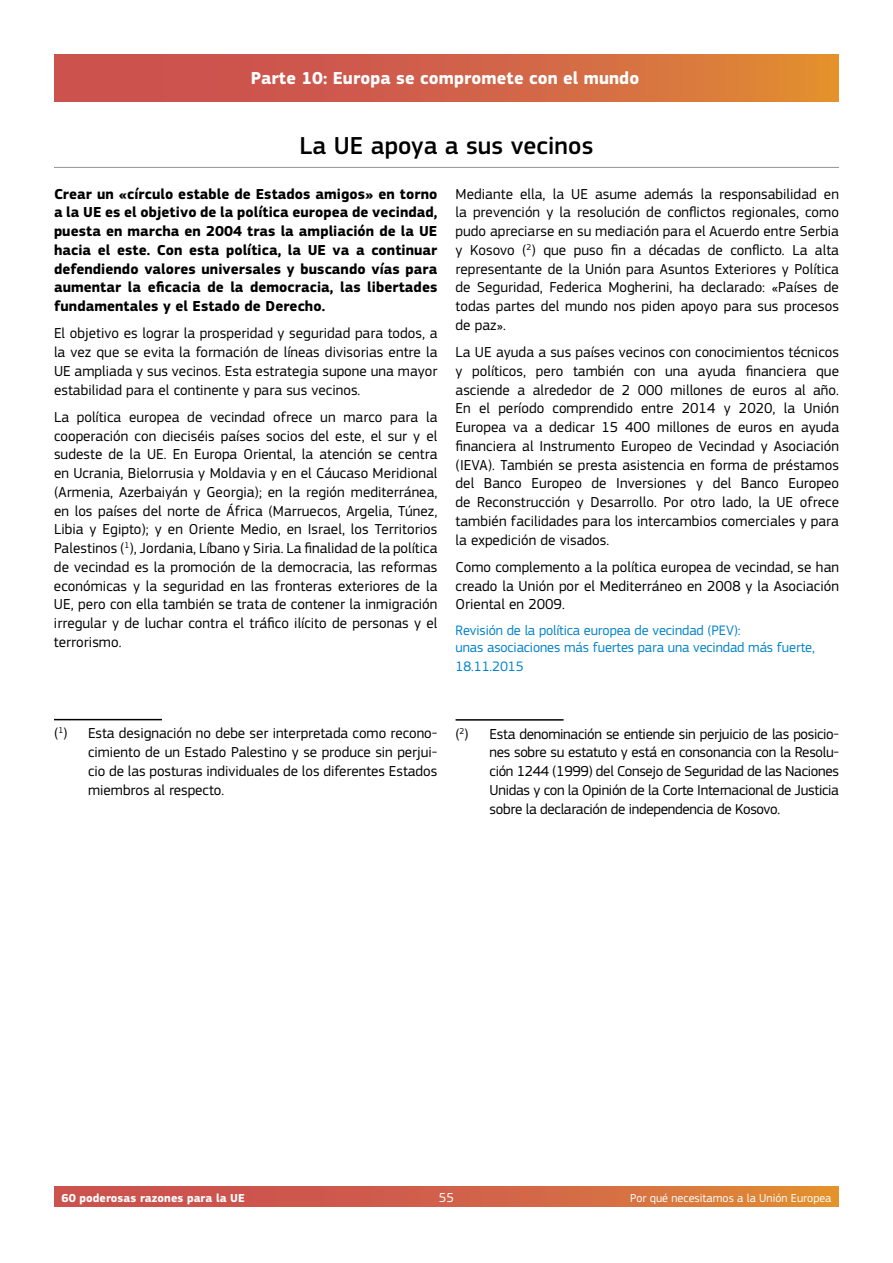
<style>
.page{position:relative;width:893px;height:1263px;background:#fff}
.page>*{position:absolute;margin:0;border:0;box-sizing:border-box;transform-origin:0 0}
.t1{font:500 25.5px "PF Square Sans Pro";letter-spacing:.005em;color:#000}
.t2{font:700 18px "PF Square Sans Pro";letter-spacing:.005em;color:#fff}
.t3{font:15px/18.8px "PF Square Sans Pro";letter-spacing:.005em;color:#000;text-align:justify}
.t4{font:700 15px/18.8px "PF Square Sans Pro";letter-spacing:.005em;color:#000;text-align:justify}
.t5{font:14.25px/17.1px "PF Square Sans Pro";letter-spacing:-.005em;color:#0083c8}
.t6{font:13.5px "PF Square Sans Pro";color:#fff}
.t7{font:12px "PF Square Sans Pro";letter-spacing:.005em;color:#fff}
.t8{font:700 12px "PF Square Sans Pro";letter-spacing:.005em;color:#fff}
</style>
<div class="page">
<div style="left:55px;top:55px;width:783px;height:47px;background:linear-gradient(to right,#c84655,#de8638)"></div>
<div style="left:55px;top:1186px;width:783px;height:21px;background:linear-gradient(to right,#c84655,#de8638)"></div>
<hr style="left:54px;top:167px;width:785px;height:1px;background:#919495">
<hr style="left:54px;top:719px;width:108px;height:1px;background:#000">
<hr style="left:456px;top:719px;width:108px;height:2px;background:#000">
<p class="t2" style="left:251px;top:67px;width:390px">Parte 10: Europa se compromete con el mundo</p>
<h1 class="t1" style="left:300px;top:131px;width:295px">La UE apoya a sus vecinos</h1>
<p class="t4" style="left:54px;top:185px;width:385px">Crear un «círculo estable de Estados amigos» en torno a la UE es el objetivo de la política europea de vecindad, puesta en marcha en 2004 tras la ampliación de la UE hacia el este. Con esta política, la UE va a continuar defendiendo valores universales y buscando vías para aumentar la eficacia de la democracia, las libertades fundamentales y el Estado de Derecho.</p>
<p class="t3" style="left:54px;top:324px;width:385px">El objetivo es lograr la prosperidad y seguridad para todos, a la vez que se evita la formación de líneas divisorias entre la UE ampliada y sus vecinos. Esta estrategia supone una mayor estabilidad para el continente y para sus vecinos.</p>
<p class="t3" style="left:54px;top:408px;width:385px">La política europea de vecindad ofrece un marco para la cooperación con dieciséis países socios del este, el sur y el sudeste de la UE. En Europa Oriental, la atención se centra en Ucrania, Bielorrusia y Moldavia y en el Cáucaso Meridional (Armenia, Azerbaiyán y Georgia); en la región mediterránea, en los países del norte de África (Marruecos, Argelia, Túnez, Libia y Egipto); y en Oriente Medio, en Israel, los Territorios Palestinos (<sup>1</sup>), Jordania, Líbano y Siria. La finalidad de la política de vecindad es la promoción de la democracia, las reformas económicas y la seguridad en las fronteras exteriores de la UE, pero con ella también se trata de contener la inmigración irregular y de luchar contra el tráfico ilícito de personas y el terrorismo.</p>
<p class="t3" style="left:456px;top:184px;width:385px">Mediante ella, la UE asume además la responsabilidad en la prevención y la resolución de conflictos regionales, como pudo apreciarse en su mediación para el Acuerdo entre Serbia y Kosovo (<sup>2</sup>) que puso fin a décadas de conflicto. La alta representante de la Unión para Asuntos Exteriores y Política de Seguridad, Federica Mogherini, ha declarado: «Países de todas partes del mundo nos piden apoyo para sus procesos de paz».</p>
<p class="t3" style="left:456px;top:343px;width:385px">La UE ayuda a sus países vecinos con conocimientos técnicos y políticos, pero también con una ayuda financiera que asciende a alrededor de 2 000 millones de euros al año.<br>En el período comprendido entre 2014 y 2020, la Unión Europea va a dedicar 15 400 millones de euros en ayuda financiera al Instrumento Europeo de Vecindad y Asociación (IEVA). También se presta asistencia en forma de préstamos del Banco Europeo de Inversiones y del Banco Europeo de Reconstrucción y Desarrollo. Por otro lado, la UE ofrece también facilidades para los intercambios comerciales y para la expedición de visados.</p>
<p class="t3" style="left:456px;top:558px;width:385px">Como complemento a la política europea de vecindad, se han creado la Unión por el Mediterráneo en 2008 y la Asociación Oriental en 2009.</p>
<p class="t5" style="left:456px;top:622px;width:361px">Revisión de la política europea de vecindad (PEV):<br>unas asociaciones más fuertes para una vecindad más fuerte,</p>
<p class="t5" style="left:456px;top:658px;width:70px">18.11.2015</p>
<p class="t3" style="left:88px;top:724px;width:351px;text-indent:-34px">(<sup>1</sup>) Esta designación no debe ser interpretada como recono&shy;cimiento de un Estado Palestino y se produce sin perjui&shy;cio de las posturas individuales de los diferentes Estados miembros al respecto.</p>
<p class="t3" style="left:490px;top:724px;width:351px;text-indent:-34px">(<sup>2</sup>) Esta denominación se entiende sin perjuicio de las posicio&shy;nes sobre su estatuto y está en consonancia con la Resolu&shy;ción 1244 (1999) del Consejo de Seguridad de las Naciones Unidas y con la Opinión de la Corte Internacional de Justicia sobre la declaración de independencia de Kosovo.</p>
<p class="t8" style="left:62px;top:1190px;width:185px">60 poderosas razones para la UE</p>
<p class="t6" style="left:439px;top:1190px;width:17px">55</p>
<p class="t7" style="left:630px;top:1190px;width:203px">Por qué necesitamos a la Unión Europea</p>
</div>
